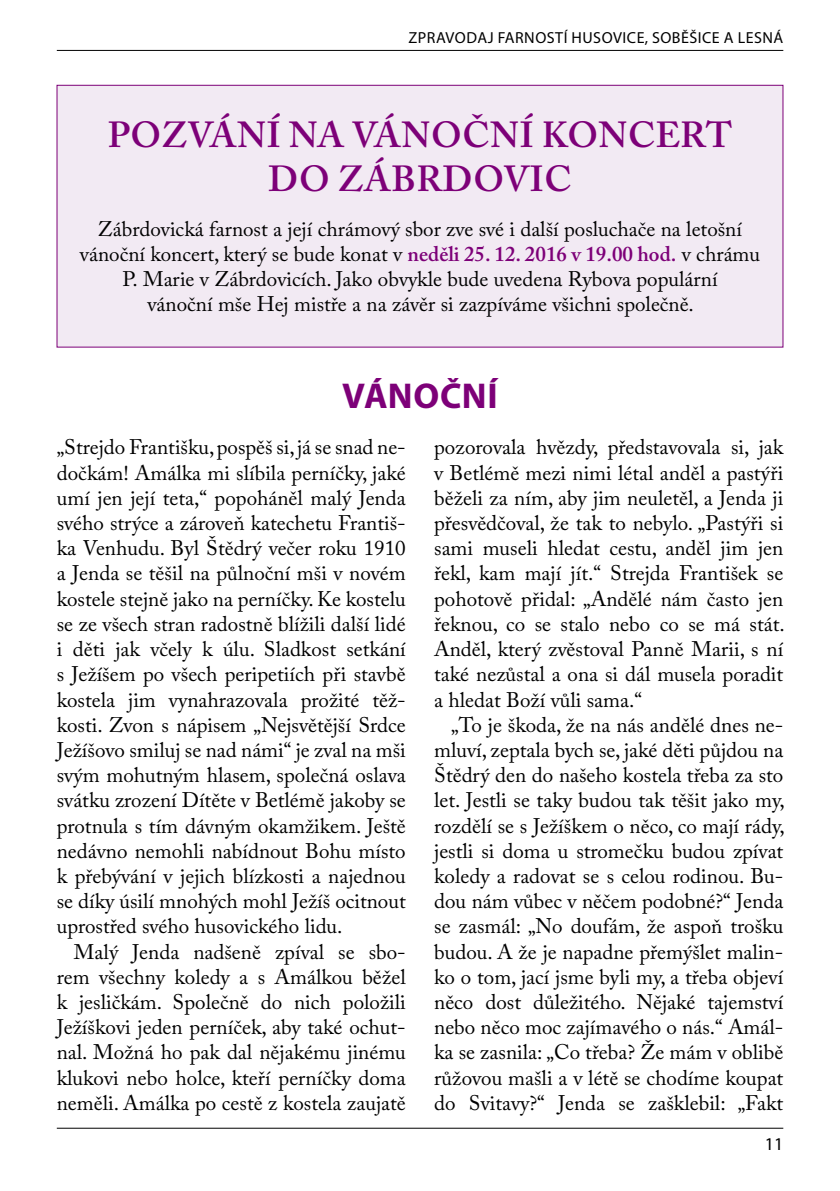
<style>
.page{position:relative;width:840px;height:1191px;background:#fff}
.page>*{position:absolute;margin:0;border:0;box-sizing:border-box;transform-origin:0 0}
.první{font:600 36px/43.2px "Adobe Caslon Pro";letter-spacing:.015em;color:#7d0078;text-align:center}
.nadpis{font:700 36px "Myriad Pro";letter-spacing:.015em;color:#7d0078}
.Text-sr{font:21px/25.2px "Adobe Caslon Pro";color:#000;text-align:justify}
.první-2{font:21px/25.2px "Adobe Caslon Pro";color:#000;text-align:center}
.t1{font:18px "Myriad Pro";color:#000}
.t2{font:16px "Myriad Pro";letter-spacing:.03em;color:#000}
.s1{font-weight:600;color:#7d0078}
</style>
<div class="page">
<hr style="left:57px;top:1127px;width:725px;height:1px;background:#000">
<hr style="left:57px;top:50px;width:725px;height:1px;background:#000">
<div style="left:57px;top:85px;width:725px;height:262px;background:#f2eaf3"></div>
<div style="left:57px;top:85px;width:725px;height:262px;border:1px solid #7d0078"></div>
<p class="t2" style="left:408px;top:28px;width:376px">ZPRAVODAJ FARNOSTÍ HUSOVICE, SOBĚŠICE A LESNÁ</p>
<p class="první" style="left:108px;top:113px;width:625px">POZVÁNÍ NA VÁNOČNÍ KONCERT<br>DO ZÁBRDOVIC</p>
<p class="první-2" style="left:80px;top:216px;width:681px">Zábrdovická farnost a její chrámový sbor zve své i další posluchače na letošní vánoční koncert, který se bude konat v <span class="s1">neděli 25. 12. 2016 v 19.00 hod.</span> v chrámu P. Marie v Zábrdovicích. Jako obvykle bude uvedena Rybova populární<br>vánoční mše Hej mistře a na závěr si zazpíváme všichni společně.</p>
<p class="nadpis" style="left:342px;top:372px;width:157px">VÁNOČNÍ</p>
<p class="Text-sr" style="left:434px;top:434px;width:352px">pozorovala hvězdy, představovala si, jak v Betlémě mezi nimi létal anděl a pastýři běželi za ním, aby jim neuletěl, a Jenda ji přesvědčoval, že tak to nebylo. „Pastýři si sami museli hledat cestu, anděl jim jen řekl, kam mají jít.“ Strejda František se pohotově přidal: „Andělé nám často jen řeknou, co se stalo nebo co se má stát.<br>Anděl, který zvěstoval Panně Marii, s ní také nezůstal a ona si dál musela poradit a hledat Boží vůli sama.“</p>
<p class="Text-sr" style="left:434px;top:712px;width:352px;text-indent:17px">„To je škoda, že na nás andělé dnes ne&shy;mluví, zeptala bych se, jaké děti půjdou na Štědrý den do našeho kostela třeba za sto let. Jestli se taky budou tak těšit jako my, rozdělí se s Ježíškem o něco, co mají rády, jestli si doma u stromečku budou zpívat koledy a radovat se s celou rodinou. Bu&shy;dou nám vůbec v něčem podobné?“ Jenda se zasmál: „No doufám, že aspoň trošku budou. A že je napadne přemýšlet malin&shy;ko o tom, jací jsme byli my, a třeba objeví něco dost důležitého. Nějaké tajemství nebo něco moc zajímavého o nás.“ Amál&shy;ka se zasnila: „Co třeba? Že mám v oblibě růžovou mašli a v létě se chodíme koupat do Svitavy?“ Jenda se zašklebil: „Fakt</p>
<p class="první-2" style="left:57px;top:434px;width:350px;text-align:justify">„Strejdo Františku, pospěš si, já se snad ne&shy;dočkám! Amálka mi slíbila perníčky, jaké umí jen její teta,“ popoháněl malý Jenda svého strýce a zároveň katechetu Františ&shy;ka Venhudu. Byl Štědrý večer roku 1910 a Jenda se těšil na půlnoční mši v novém kostele stejně jako na perníčky. Ke kostelu se ze všech stran radostně blížili další lidé i děti jak včely k úlu. Sladkost setkání s Ježíšem po všech peripetiích při stavbě kostela jim vynahrazovala prožité těž&shy;kosti. Zvon s nápisem „Nejsvětější Srdce Ježíšovo smiluj se nad námi“ je zval na mši svým mohutným hlasem, společná oslava svátku zrození Dítěte v Betlémě jakoby se protnula s tím dávným okamžikem. Ještě nedávno nemohli nabídnout Bohu místo k přebývání v jejich blízkosti a najednou se díky úsilí mnohých mohl Ježíš ocitnout uprostřed svého husovického lidu.</p>
<p class="Text-sr" style="left:57px;top:938px;width:350px;text-indent:17px">Malý Jenda nadšeně zpíval se sbo&shy;rem všechny koledy a s Amálkou běžel k jesličkám. Společně do nich položili Ježíškovi jeden perníček, aby také ochut&shy;nal. Možná ho pak dal nějakému jinému klukovi nebo holce, kteří perníčky doma neměli. Amálka po cestě z kostela zaujatě</p>
<p class="t1" style="left:764px;top:1132px;width:20px">11</p>
</div>
